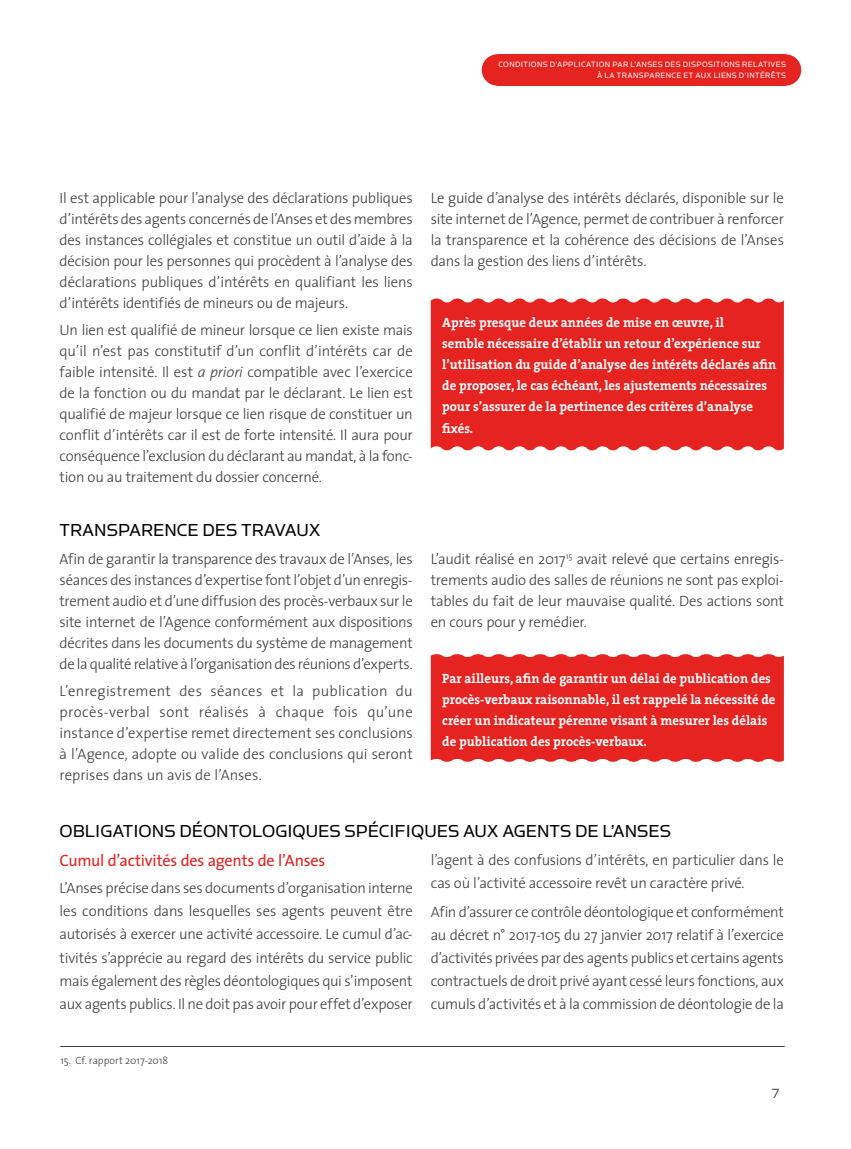
<style>
.page{position:relative;width:851px;height:1149px;background:#fff}
.page>*{position:absolute;margin:0;border:0;box-sizing:border-box;transform-origin:0 0}
.t1{font:19.5px "Simian Text Orangutan";color:#000}
.t2{font:16.5px "The Sans";letter-spacing:-.01em;color:#e52321}
.t3{font:300 15px/21px "The Sans";letter-spacing:-.015em;color:#3c3c3b;text-align:justify}
.t4{font:15px "Simian Text Orangutan";color:#575756}
.t5{font:700 13.5px/21px "The Serif";color:#fff;scale:.95 1}
.t6{font:300 10.5px "The Sans";color:#3c3c3b}
.t7{font:8.7px/11.1px "Simian Text Orangutan";letter-spacing:.045em;color:#fff;text-align:right}
.s1{font-style:italic}
</style>
<div class="page">
<div style="left:497px;top:54px;width:288px;height:32px;background:#e52321"></div>
<div style="left:481px;top:54px;width:32px;height:32px;background:#e52321;border-radius:50%"></div>
<div style="left:769px;top:54px;width:32px;height:32px;background:#e52321;border-radius:50%"></div>
<hr style="left:60px;top:1045px;width:724px;height:1px;background:#3c3c3b">
<div style="left:430px;top:298px;width:353px;height:153px;background:#e52321"></div>
<div style="left:430px;top:654px;width:353px;height:108px;background:#e52321"></div>
<p class="t7" style="left:498px;top:59px;width:289px">CONDITIONS D’APPLICATION PAR L’ANSES DES DISPOSITIONS RELATIVES<br>À LA TRANSPARENCE ET AUX LIENS D’INTÉRÊTS</p>
<p class="t3" style="left:60px;top:186px;width:354px">Il est applicable pour l’analyse des déclarations publiques d’intérêts des agents concernés de l’Anses et des membres des instances collégiales et constitue un outil d’aide à la décision pour les personnes qui procèdent à l’analyse des déclarations publiques d’intérêts en qualifiant les liens d’intérêts identifiés de mineurs ou de majeurs.</p>
<p class="t3" style="left:60px;top:319px;width:354px">Un lien est qualifié de mineur lorsque ce lien existe mais qu’il n’est pas constitutif d’un conflit d’intérêts car de faible intensité. Il est <span class="s1">a priori</span> compatible avec l’exercice de la fonction ou du mandat par le déclarant. Le lien est qualifié de majeur lorsque ce lien risque de constituer un conflit d’intérêts car il est de forte intensité. Il aura pour conséquence l’exclusion du déclarant au mandat, à la fonc&shy;tion ou au traitement du dossier concerné.</p>
<h1 class="t1" style="left:60px;top:518px;width:262px">TRANSPARENCE DES TRAVAUX</h1>
<p class="t3" style="left:60px;top:547px;width:354px">Afin de garantir la transparence des travaux de l’Anses, les séances des instances d’expertise font l’objet d’un enregis&shy;trement audio et d’une diffusion des procès-verbaux sur le site internet de l’Agence conformément aux dispositions décrites dans les documents du système de management de la qualité relative à l’organisation des réunions d’experts.</p>
<p class="t3" style="left:60px;top:679px;width:354px">L’enregistrement des séances et la publication du procès-verbal sont réalisés à chaque fois qu’une instance d’expertise remet directement ses conclusions à l’Agence, adopte ou valide des conclusions qui seront reprises dans un avis de l’Anses.</p>
<p class="t3" style="left:430px;top:186px;width:354px">Le guide d’analyse des intérêts déclarés, disponible sur le site internet de l’Agence, permet de contribuer à renforcer la transparence et la cohérence des décisions de l’Anses dans la gestion des liens d’intérêts.</p>
<p class="t5" style="left:442px;top:312px;width:353px">Après presque deux années de mise en œuvre, il<br>semble nécessaire d’établir un retour d’expérience sur l’utilisation du guide d’analyse des intérêts déclarés afin de proposer, le cas échéant, les ajustements nécessaires pour s’assurer de la pertinence des critères d’analyse fixés.</p>
<p class="t3" style="left:430px;top:547px;width:354px">L’audit réalisé en 2017<sup>15</sup> avait relevé que certains enregis&shy;trements audio des salles de réunions ne sont pas exploi&shy;tables du fait de leur mauvaise qualité. Des actions sont en cours pour y remédier.</p>
<p class="t5" style="left:442px;top:667px;width:352px">Par ailleurs, afin de garantir un délai de publication des procès-verbaux raisonnable, il est rappelé la nécessité de créer un indicateur pérenne visant à mesurer les délais de publication des procès-verbaux.</p>
<h1 class="t1" style="left:60px;top:819px;width:613px">OBLIGATIONS DÉONTOLOGIQUES SPÉCIFIQUES AUX AGENTS DE L’ANSES</h1>
<p class="t2" style="left:60px;top:846px;width:267px">Cumul d’activités des agents de l’Anses</p>
<p class="t3" style="left:60px;top:875px;width:354px;line-height:23.1px">L’Anses précise dans ses documents d’organisation interne les conditions dans lesquelles ses agents peuvent être autorisés à exercer une activité accessoire. Le cumul d’ac&shy;tivités s’apprécie au regard des intérêts du service public mais également des règles déontologiques qui s’imposent aux agents publics. Il ne doit pas avoir pour effet d’exposer</p>
<p class="t3" style="left:430px;top:847px;width:354px;line-height:23px">l’agent à des confusions d’intérêts, en particulier dans le cas où l’activité accessoire revêt un caractère privé.</p>
<p class="t3" style="left:430px;top:899px;width:354px;line-height:23px">Afin d’assurer ce contrôle déontologique et conformément au décret n° 2017-105 du 27 janvier 2017 relatif à l’exercice d’activités privées par des agents publics et certains agents contractuels de droit privé ayant cessé leurs fonctions, aux cumuls d’activités et à la commission de déontologie de la</p>
<p class="t6" style="left:60px;top:1051px;width:109px">15. Cf. rapport 2017-2018</p>
<p class="t4" style="left:771px;top:1084px;width:9px">7</p>
</div>
